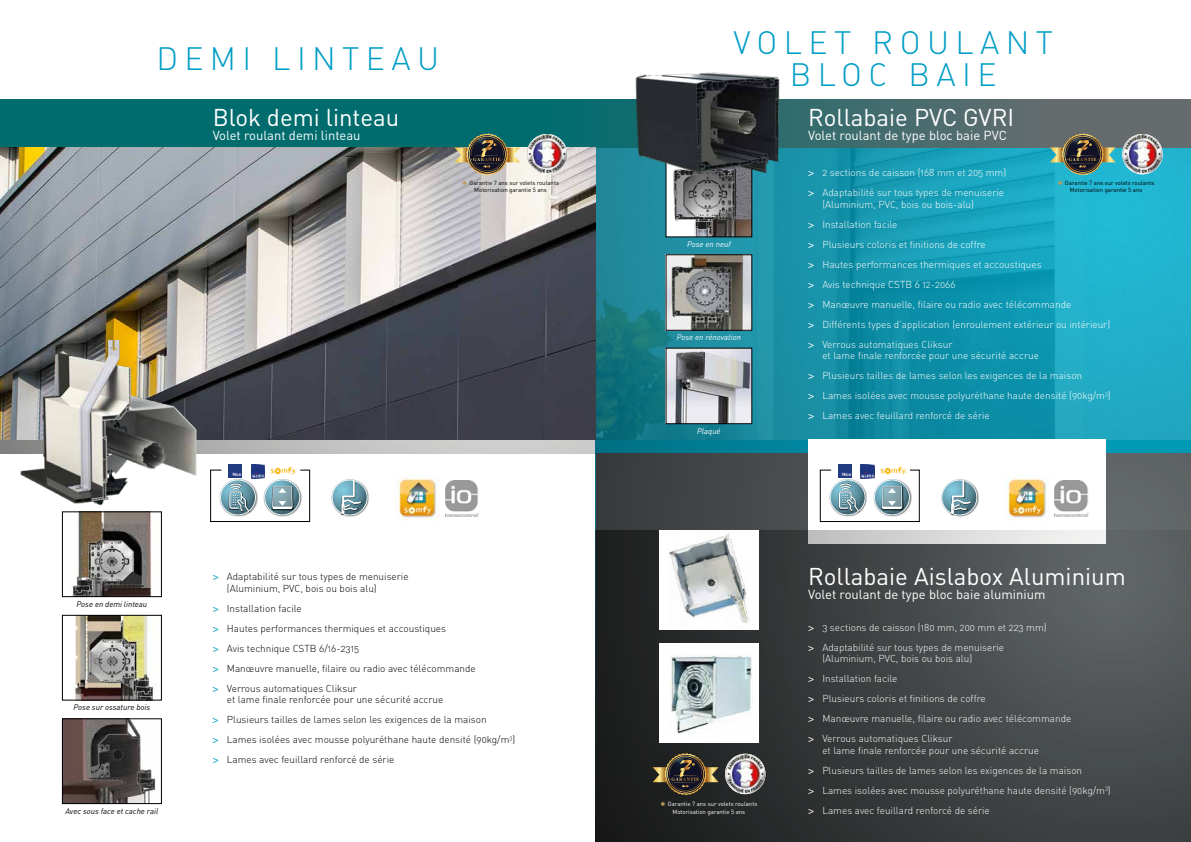
<style>
.page{position:relative;width:1191px;height:842px;background:#fff}
.page>*{position:absolute;margin:0;border:0;box-sizing:border-box;transform-origin:0 0}
.t1{font:32px/32px "DIN Light Alternate";letter-spacing:.2em;color:#009dc5;text-align:center}
.t2{font:24px "DIN";color:#fff}
.t3{font:13px "DIN";color:#fff}
.t4{font:10px/20px "DIN Light Alternate";color:#fff}
.t5{font:10px/20px "DIN Light Alternate";color:#000}
.t6{font:italic 8px "DIN";color:#000}
.t7{font:italic 8px "DIN";color:#fff}
.t8{font:6px/7.5px "DIN";color:#000;text-align:center}
.t9{font:6px/7.5px "DIN";color:#fff;text-align:center}
.s1{font-family:"DIN Black Alternate";font-size:10px;color:#c09a5d}
.s2{font-family:"DIN Alternate";font-weight:700;color:#009dc5}
.s3{font-family:"DIN Alternate";font-weight:700}
</style>
<div class="page">
<svg style="left:595px;top:439px;width:596px;height:15px;background:#068096"></svg>
<img style="left:595px;top:148px;width:596px;height:291px">
<svg style="left:595px;top:454px;width:596px;height:76px;background:#4a4e4f"></svg>
<div style="left:808px;top:439px;width:298px;height:105px;background:#fff"></div>
<div style="left:940px;top:479px;width:39px;height:38px;background:#000;opacity:.5"></div>
<img style="left:950px;top:479px;width:15px;height:1px">
<svg style="left:941px;top:480px;width:36px;height:35px"></svg>
<div style="left:331px;top:479px;width:38px;height:38px;background:#000;opacity:.5"></div>
<img style="left:341px;top:479px;width:15px;height:1px">
<svg style="left:332px;top:480px;width:35px;height:35px"></svg>
<div style="left:820px;top:470px;width:99px;height:52px;border:1px solid #000"></div>
<div style="left:210px;top:470px;width:100px;height:52px;border:1px solid #000"></div>
<svg style="left:831px;top:464px;width:79px;height:14px"></svg>
<img style="left:877px;top:465px;width:32px;height:12px">
<img style="left:838px;top:464px;width:13px;height:14px">
<div style="left:221px;top:464px;width:79px;height:14px;background:#fff"></div>
<img style="left:270px;top:467px;width:27px;height:8px">
<img style="left:228px;top:464px;width:14px;height:14px">
<img style="left:1005px;top:478px;width:43px;height:43px">
<img style="left:395px;top:478px;width:43px;height:43px">
<img style="left:1054px;top:481px;width:34px;height:36px">
<img style="left:445px;top:481px;width:33px;height:36px">
<div style="left:873px;top:479px;width:39px;height:38px;background:#000;opacity:.5"></div>
<svg style="left:874px;top:479px;width:36px;height:36px"></svg>
<div style="left:264px;top:479px;width:38px;height:38px;background:#000;opacity:.5"></div>
<svg style="left:264px;top:479px;width:36px;height:36px"></svg>
<div style="left:829px;top:479px;width:38px;height:38px;background:#000;opacity:.5"></div>
<svg style="left:829px;top:479px;width:36px;height:36px"></svg>
<div style="left:219px;top:479px;width:39px;height:38px;background:#000;opacity:.5"></div>
<svg style="left:220px;top:479px;width:36px;height:36px"></svg>
<img style="left:861px;top:464px;width:13px;height:14px">
<img style="left:251px;top:464px;width:13px;height:14px">
<svg style="left:212px;top:439px;width:383px;height:15px;background:#bbb"></svg>
<svg style="left:595px;top:530px;width:596px;height:312px;background:#424546"></svg>
<svg style="left:0;top:99px;width:1191px;height:49px;background:#206c6e"></svg>
<img style="left:1049px;top:129px;width:67px;height:51px">
<svg style="left:1050px;top:134px;width:65px;height:41px;background:#596f64"></svg>
<img style="left:1122px;top:134px;width:40px;height:40px;border-radius:20px">
<img style="left:668px;top:180px;width:82px;height:55px">
<div style="left:666px;top:161px;width:86px;height:76px;border:1px solid #000"></div>
<img style="left:668px;top:257px;width:82px;height:71px">
<img style="left:668px;top:350px;width:82px;height:72px">
<img style="left:632px;top:72px;width:153px;height:108px">
<div style="left:659px;top:530px;width:99px;height:99px;background:#fff"></div>
<img style="left:669px;top:532px;width:80px;height:91px">
<img style="left:74px;top:617px;width:80px;height:81px">
<div style="left:62px;top:615px;width:99px;height:85px;border:1px solid #000"></div>
<img style="left:72px;top:514px;width:80px;height:81px">
<div style="left:62px;top:512px;width:99px;height:85px;border:1px solid #000"></div>
<div style="left:659px;top:643px;width:99px;height:100px;background:#fff"></div>
<img style="left:669px;top:654px;width:84px;height:79px">
<img style="left:64px;top:721px;width:92px;height:81px">
<div style="left:62px;top:719px;width:99px;height:85px;border:1px solid #000"></div>
<img style="left:652px;top:748px;width:67px;height:51px">
<svg style="left:653px;top:753px;width:65px;height:42px;background:#4c4231"></svg>
<img style="left:725px;top:754px;width:40px;height:40px;border-radius:20px">
<img style="left:0;top:147px;width:595px;height:292px">
<img style="left:0;top:340px;width:212px;height:170px">
<img style="left:454px;top:129px;width:67px;height:51px">
<svg style="left:454px;top:134px;width:66px;height:41px;background:#6d7564"></svg>
<img style="left:527px;top:134px;width:40px;height:40px;border-radius:20px">
<h1 class="t1" style="left:156px;top:42px;width:284px">DEMI LINTEAU</h1>
<h2 class="t2" style="left:213px;top:102px;width:188px">Blok demi linteau</h2>
<h3 class="t3" style="left:213px;top:127px;width:149px">Volet roulant demi linteau</h3>
<p class="t8" style="left:462px;top:179px;width:98px"><span class="s1">*</span> Garantie 7 ans sur volets roulants<br>Motorisation garantie 5 ans</p>
<p class="t6" style="left:77px;top:599px;width:72px">Pose en demi linteau</p>
<p class="t6" style="left:74px;top:702px;width:78px">Pose sur ossature bois</p>
<p class="t6" style="left:65px;top:806px;width:94px">Avec sous face et cache rail</p>
<p class="t5" style="left:227px;top:571px;width:183px;line-height:11.5px;text-indent:-14px"><span class="s2">&gt;</span> Adaptabilité sur tous types de menuiserie (Aluminium, PVC, bois ou bois alu)</p>
<p class="t5" style="left:213px;top:598px;width:265px"><span class="s2">&gt;</span> Installation facile<br><span class="s2">&gt;</span> Hautes performances thermiques et accoustiques<br><span class="s2">&gt;</span> Avis technique CSTB 6/16-2315<br><span class="s2">&gt;</span> Manœuvre manuelle, filaire ou radio avec télécommande <span class="s2">&gt;</span> Verrous automatiques Cliksur</p>
<p class="t5" style="left:213px;top:689px;width:304px;text-indent:14px">et lame finale renforcée pour une sécurité accrue<br><span class="s2">&gt;</span> Plusieurs tailles de lames selon les exigences de la maison<br><span class="s2">&gt;</span> Lames isolées avec mousse polyuréthane haute densité (90kg/m<sup>3</sup>) <span class="s2">&gt;</span> Lames avec feuillard renforcé de série</p>
<h1 class="t1" style="left:733px;top:26px;width:321px">VOLET ROULANT<br>BLOC BAIE</h1>
<p class="t7" style="left:687px;top:239px;width:45px">Pose en neuf</p>
<p class="t7" style="left:677px;top:332px;width:66px">Pose en rénovation</p>
<p class="t7" style="left:697px;top:426px;width:25px">Plaqué</p>
<h2 class="t2" style="left:808px;top:102px;width:208px">Rollabaie PVC GVRI</h2>
<h3 class="t3" style="left:808px;top:127px;width:200px">Volet roulant de type bloc baie PVC</h3>
<p class="t4" style="left:808px;top:162px;width:200px"><span class="s3">&gt;</span> 2 sections de caisson (168 mm et 205 mm) <span class="s3">&gt;</span> Adaptabilité sur tous types de menuiserie</p>
<p class="t4" style="left:808px;top:194px;width:303px;text-indent:14px">(Aluminium, PVC, bois ou bois-alu)<br><span class="s3">&gt;</span> Installation facile<br><span class="s3">&gt;</span> Plusieurs coloris et finitions de coffre<br><span class="s3">&gt;</span> Hautes performances thermiques et accoustiques<br><span class="s3">&gt;</span> Avis technique CSTB 6 12-2066<br><span class="s3">&gt;</span> Manœuvre manuelle, filaire ou radio avec télécommande<br><span class="s3">&gt;</span> Différents types d’application (enroulement extérieur ou intérieur) <span class="s3">&gt;</span> Verrous automatiques Cliksur</p>
<p class="t4" style="left:808px;top:345px;width:304px;text-indent:14px">et lame finale renforcée pour une sécurité accrue<br><span class="s3">&gt;</span> Plusieurs tailles de lames selon les exigences de la maison<br><span class="s3">&gt;</span> Lames isolées avec mousse polyuréthane haute densité (90kg/m<sup>3</sup>) <span class="s3">&gt;</span> Lames avec feuillard renforcé de série</p>
<p class="t8" style="left:1057px;top:179px;width:98px"><span class="s1">*</span> Garantie 7 ans sur volets roulants<br>Motorisation garantie 5 ans</p>
<p class="t9" style="left:660px;top:800px;width:98px"><span class="s1">*</span> Garantie 7 ans sur volets roulants<br>Motorisation garantie 5 ans</p>
<h2 class="t2" style="left:808px;top:562px;width:319px">Rollabaie Aislabox Aluminium</h2>
<h3 class="t3" style="left:808px;top:587px;width:239px">Volet roulant de type bloc baie aluminium</h3>
<p class="t4" style="left:808px;top:617px;width:240px"><span class="s3">&gt;</span> 3 sections de caisson (180 mm, 200 mm et 223 mm) <span class="s3">&gt;</span> Adaptabilité sur tous types de menuiserie</p>
<p class="t4" style="left:808px;top:648px;width:265px;text-indent:14px">(Aluminium, PVC, bois ou bois alu)<br><span class="s3">&gt;</span> Installation facile<br><span class="s3">&gt;</span> Plusieurs coloris et finitions de coffre<br><span class="s3">&gt;</span> Manœuvre manuelle, filaire ou radio avec télécommande <span class="s3">&gt;</span> Verrous automatiques Cliksur</p>
<p class="t4" style="left:808px;top:740px;width:304px;text-indent:14px">et lame finale renforcée pour une sécurité accrue<br><span class="s3">&gt;</span> Plusieurs tailles de lames selon les exigences de la maison<br><span class="s3">&gt;</span> Lames isolées avec mousse polyuréthane haute densité (90kg/m<sup>3</sup>) <span class="s3">&gt;</span> Lames avec feuillard renforcé de série</p>
</div>
